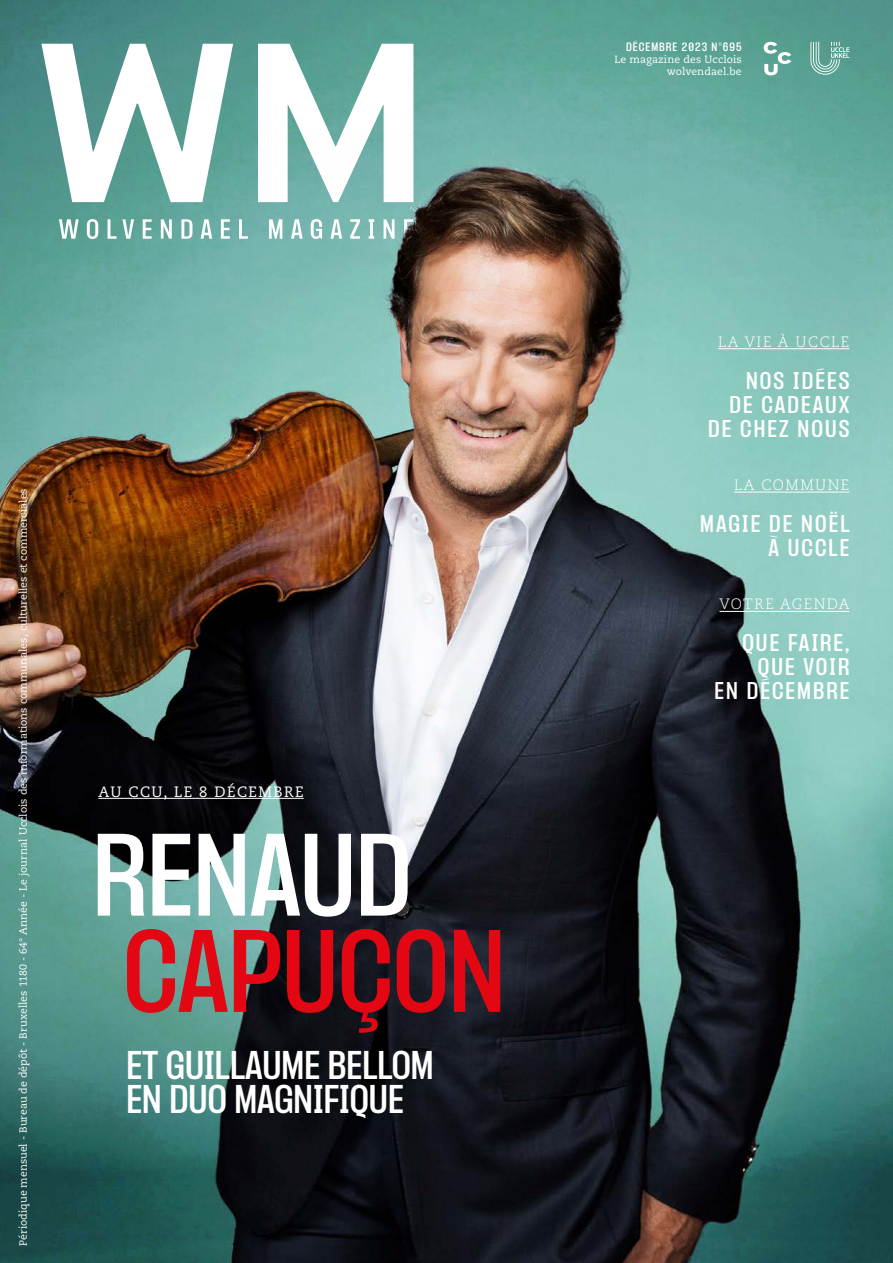
<style>
.page{position:relative;width:893px;height:1263px;background:#fff}
.page>*{position:absolute;margin:0;border:0;box-sizing:border-box;transform-origin:0 0}
.t1{font:600 condensed 101.25px "PP Formula";color:#e30613}
.t2{font:600 condensed 101.25px "PP Formula";color:#fff}
.t3{font:600 condensed 34.8px/34.8px "PP Formula";color:#fff}
.t4{font:600 condensed 21px/24px "PP Formula";letter-spacing:.1em;color:#fff;text-align:right}
.t5{font:300 15px "Caecilia LT Pro 45";letter-spacing:.1em;color:#fff}
.t6{font:15px "Caecilia LT Pro 55 Roman";letter-spacing:.1em;color:#fff}
.t7{font:10.5px/12px "Caecilia LT Pro 55 Roman";letter-spacing:.005em;color:#fff;text-align:right}
.t8{font:600 condensed 10.5px "PP Formula";letter-spacing:.1em;color:#fff}
</style>
<div class="page">
<img style="left:0;top:0;width:893px;height:1263px">
<svg style="left:41px;top:44px;width:192px;height:158px"></svg>
<svg style="left:258px;top:44px;width:155px;height:158px"></svg>
<svg style="left:59px;top:219px;width:227px;height:20px"></svg>
<svg style="left:764px;top:42px;width:27px;height:33px"></svg>
<svg style="left:810px;top:42px;width:39px;height:33px"></svg>
<hr style="left:734px;top:492px;width:115px;height:1px;background:#fff">
<hr style="left:718px;top:348px;width:131px;height:1px;background:#fff">
<hr style="left:719px;top:611px;width:130px;height:1px;background:#fff">
<hr style="left:98px;top:798px;width:206px;height:1px;background:#fff">
<img style="left:286px;top:134px;width:362px;height:355px">
<p class="t7" style="left:17px;top:1246px;width:759px;rotate:-90deg">Périodique mensuel - Bureau de dépôt - Bruxelles 1180 - 64° Année - Le journal Ucclois des informations communales, culturelles et commerciales</p>
<h3 class="t6" style="left:98px;top:782px;width:207px">AU CCU, LE 8 DÉCEMBRE</h3>
<h1 class="t2" style="left:93px;top:813px;width:320px">RENAUD</h1>
<h1 class="t1" style="left:123px;top:909px;width:383px">CAPUÇON</h1>
<h2 class="t3" style="left:126px;top:1047px;width:309px">ET GUILLAUME BELLOM<br>EN DUO MAGNIFIQUE</h2>
<p class="t8" style="left:626px;top:40px;width:117px">DÉCEMBRE 2023 N°695</p>
<p class="t7" style="left:615px;top:53px;width:129px">Le magazine des Ucclois wolvendael.be</p>
<h3 class="t5" style="left:718px;top:332px;width:133px">LA VIE À UCCLE</h3>
<h3 class="t4" style="left:708px;top:368px;width:143px">NOS IDÉES<br>DE CADEAUX<br>DE CHEZ NOUS</h3>
<h3 class="t5" style="left:734px;top:475px;width:117px">LA COMMUNE</h3>
<h3 class="t4" style="left:700px;top:511px;width:151px">MAGIE DE NOËL<br>À UCCLE</h3>
<h3 class="t5" style="left:719px;top:594px;width:131px">VOTRE AGENDA</h3>
<h3 class="t4" style="left:714px;top:631px;width:136px">QUE FAIRE,<br>QUE VOIR<br>EN DÉCEMBRE</h3>
</div>
